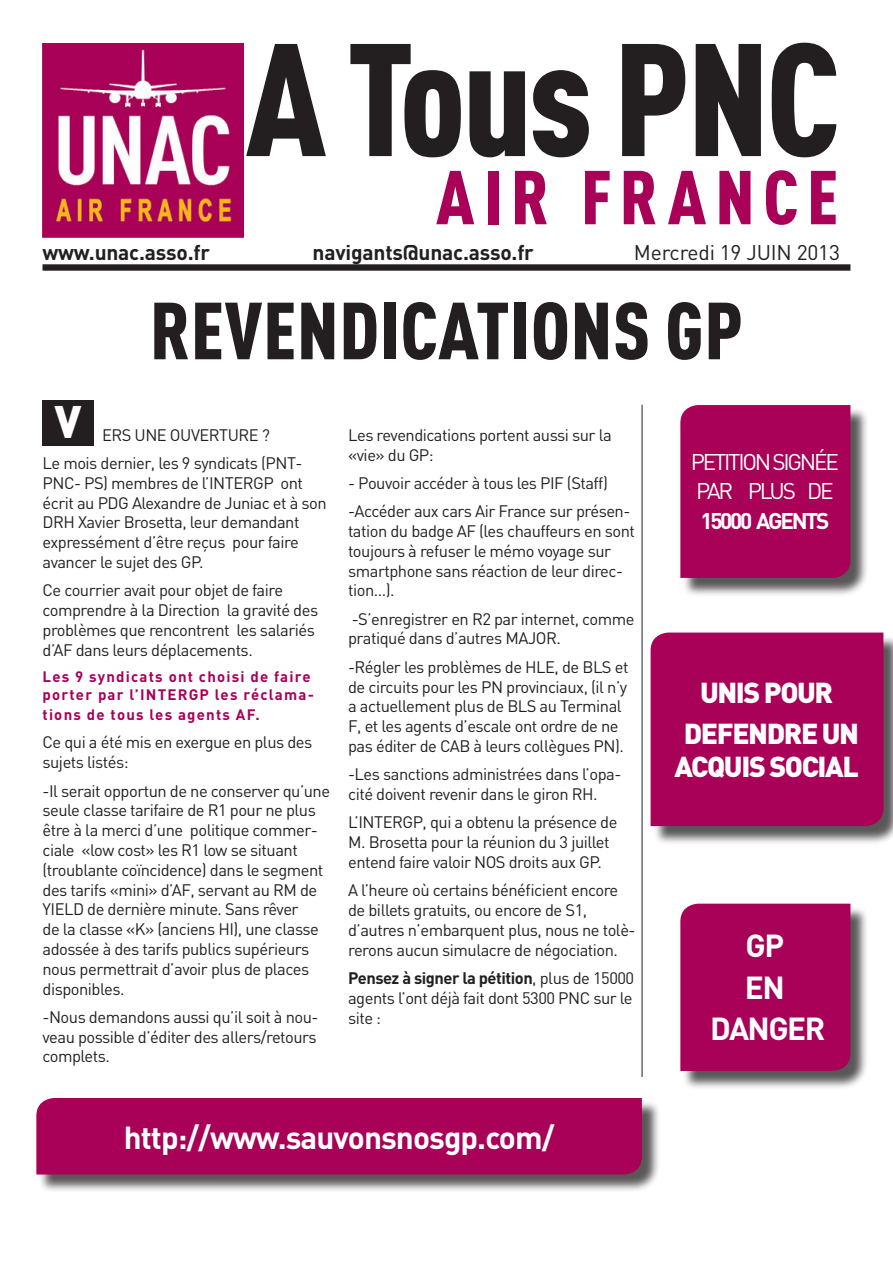
<style>
.page{position:relative;width:893px;height:1263px;background:#fff}
.page>*{position:absolute;margin:0;border:0;box-sizing:border-box;transform-origin:0 0}
.t1{font:900 157.5px "DIN Cond";letter-spacing:-.02em;color:#231f20}
.t2{font:900 79.5px "DIN Cond";letter-spacing:.01em;color:#231f20}
.t3{font:900 75px "DIN Cond";letter-spacing:.115em;color:#a80157}
.t4{font:900 45px "DIN";color:#fff}
.t5{font:700 31.5px "DIN";letter-spacing:-.03em;color:#fff}
.t6{font:900 28.5px/33px "DIN";letter-spacing:-.05em;color:#fff;text-align:center}
.t7{font:22.5px "DIN";letter-spacing:-.1em;color:#fff}
.t8{font:700 22.5px "DIN";letter-spacing:-.1em;color:#fff}
.t9{font:700 21px "DIN";letter-spacing:-.01em;color:#231f20}
.t10{font:21px "DIN";letter-spacing:-.01em;color:#231f20}
.t11{font:16.5px/19.8px "DIN";letter-spacing:-.03em;color:#231f20}
.t12{font:700 15px/18px "DIN";letter-spacing:.08em;color:#a80157}
.s1{font-weight:700}
</style>
<div class="page">
<div style="left:43px;top:265px;width:807px;height:5px;background:#231f20"></div>
<div style="left:43px;top:264px;width:807px;height:7px;border:2px solid #231f20"></div>
<div style="left:43px;top:400px;width:51px;height:45px;background:#231f20"></div>
<div style="left:683px;top:407px;width:186px;height:190px;background:#231f20;opacity:.75"></div>
<div style="left:680px;top:405px;width:170px;height:173px;background:#a80157"></div>
<div style="left:653px;top:635px;width:240px;height:210px;background:#231f20;opacity:.75"></div>
<div style="left:651px;top:632px;width:232px;height:194px;background:#a80157"></div>
<hr style="left:642px;top:405px;width:1px;height:672px;background:#231f20">
<div style="left:683px;top:906px;width:186px;height:183px;background:#231f20;opacity:.75"></div>
<div style="left:680px;top:904px;width:170px;height:167px;background:#a80157"></div>
<div style="left:39px;top:1100px;width:622px;height:93px;background:#231f20;opacity:.75"></div>
<div style="left:36px;top:1098px;width:606px;height:76px;background:#a80157"></div>
<img style="left:43px;top:44px;width:201px;height:193px">
<p class="t1" style="left:245px;top:1px;width:597px">A Tous PNC</p>
<p class="t3" style="left:436px;top:151px;width:404px">AIR FRANCE</p>
<p class="t9" style="left:43px;top:239px;width:169px">www.unac.asso.fr</p>
<p class="t9" style="left:313px;top:239px;width:223px">navigants@unac.asso.fr</p>
<p class="t10" style="left:634px;top:239px;width:208px">Mercredi 19 JUIN 2013</p>
<p class="t2" style="left:150px;top:281px;width:595px">REVENDICATIONS GP</p>
<p class="t4" style="left:55px;top:392px;width:29px">V</p>
<p class="t11" style="left:102px;top:425px;width:170px">ERS UNE OUVERTURE ?</p>
<p class="t11" style="left:43px;top:453px;width:286px">Le mois dernier, les 9 syndicats (PNT-PNC- PS) membres de l’INTERGP ont écrit au PDG Alexandre de Juniac et à son DRH Xavier Brosetta, leur demandant expressément d’être reçus pour faire avancer le sujet des GP.</p>
<p class="t11" style="left:43px;top:580px;width:277px">Ce courrier avait pour objet de faire comprendre à la Direction la gravité des problèmes que rencontrent les salariés d’AF dans leurs déplacements.</p>
<p class="t12" style="left:43px;top:667px;width:273px">Les 9 syndicats ont choisi de faire porter par l’INTERGP les réclama-</p>
<p class="t12" style="left:43px;top:705px;width:219px">tions de tous les agents AF.</p>
<p class="t11" style="left:43px;top:732px;width:271px">Ce qui a été mis en exergue en plus des sujets listés:</p>
<p class="t11" style="left:43px;top:780px;width:289px">-Il serait opportun de ne conserver qu’une seule classe tarifaire de R1 pour ne plus être à la merci d’une politique commer&shy;ciale «low cost» les R1 low se situant (troublante coïncidence) dans le segment des tarifs «mini» d’AF, servant au RM de YIELD de dernière minute. Sans rêver<br>de la classe «K» (anciens HI), une classe adossée à des tarifs publics supérieurs nous permettrait d’avoir plus de places disponibles.</p>
<p class="t11" style="left:43px;top:1007px;width:278px;text-align:justify">-Nous demandons aussi qu’il soit à nou&shy;veau possible d’éditer des allers/retours complets.</p>
<p class="t11" style="left:348px;top:425px;width:265px">Les revendications portent aussi sur la «vie» du GP:</p>
<p class="t11" style="left:348px;top:473px;width:261px">- Pouvoir accéder à tous les PIF (Staff)</p>
<p class="t11" style="left:348px;top:501px;width:288px">-Accéder aux cars Air France sur présen&shy;tation du badge AF (les chauffeurs en sont toujours à refuser le mémo voyage sur smartphone sans réaction de leur direc&shy;tion...).</p>
<p class="t11" style="left:348px;top:608px;width:288px">-S’enregistrer en R2 par internet, comme pratiqué dans d’autres MAJOR.</p>
<p class="t11" style="left:348px;top:657px;width:282px">-Régler les problèmes de HLE, de BLS et de circuits pour les PN provinciaux, (il n’y a actuellement plus de BLS au Terminal F, et les agents d’escale ont ordre de ne pas éditer de CAB à leurs collègues PN).</p>
<p class="t11" style="left:348px;top:764px;width:275px">-Les sanctions administrées dans l’opa&shy;cité doivent revenir dans le giron RH.</p>
<p class="t11" style="left:348px;top:812px;width:271px">L’INTERGP, qui a obtenu la présence de<br>M. Brosetta pour la réunion du 3 juillet entend faire valoir NOS droits aux GP.</p>
<p class="t11" style="left:348px;top:880px;width:289px">A l’heure où certains bénéficient encore de billets gratuits, ou encore de S1, d’autres n’embarquent plus, nous ne tolè&shy;rerons aucun simulacre de négociation.</p>
<p class="t11" style="left:348px;top:968px;width:288px;text-align:justify"><span class="s1">Pensez à signer la pétition</span>, plus de 15000 agents l’ont déjà fait dont 5300 PNC sur le site :</p>
<p class="t5" style="left:124px;top:1117px;width:432px">http://www.sauvonsnosgp.com/</p>
<p class="t7" style="left:691px;top:447px;width:149px">PETITION SIGNÉE</p>
<p class="t7" style="left:696px;top:477px;width:139px">PAR PLUS DE</p>
<p class="t8" style="left:700px;top:506px;width:130px">15000 AGENTS</p>
<p class="t6" style="left:700px;top:674px;width:135px">UNIS POUR</p>
<p class="t6" style="left:674px;top:716px;width:186px">DEFENDRE UN<br>ACQUIS SOCIAL</p>
<p class="t5" style="left:746px;top:925px;width:40px">GP</p>
<p class="t5" style="left:745px;top:967px;width:41px">EN</p>
<p class="t5" style="left:710px;top:1008px;width:117px">DANGER</p>
</div>
